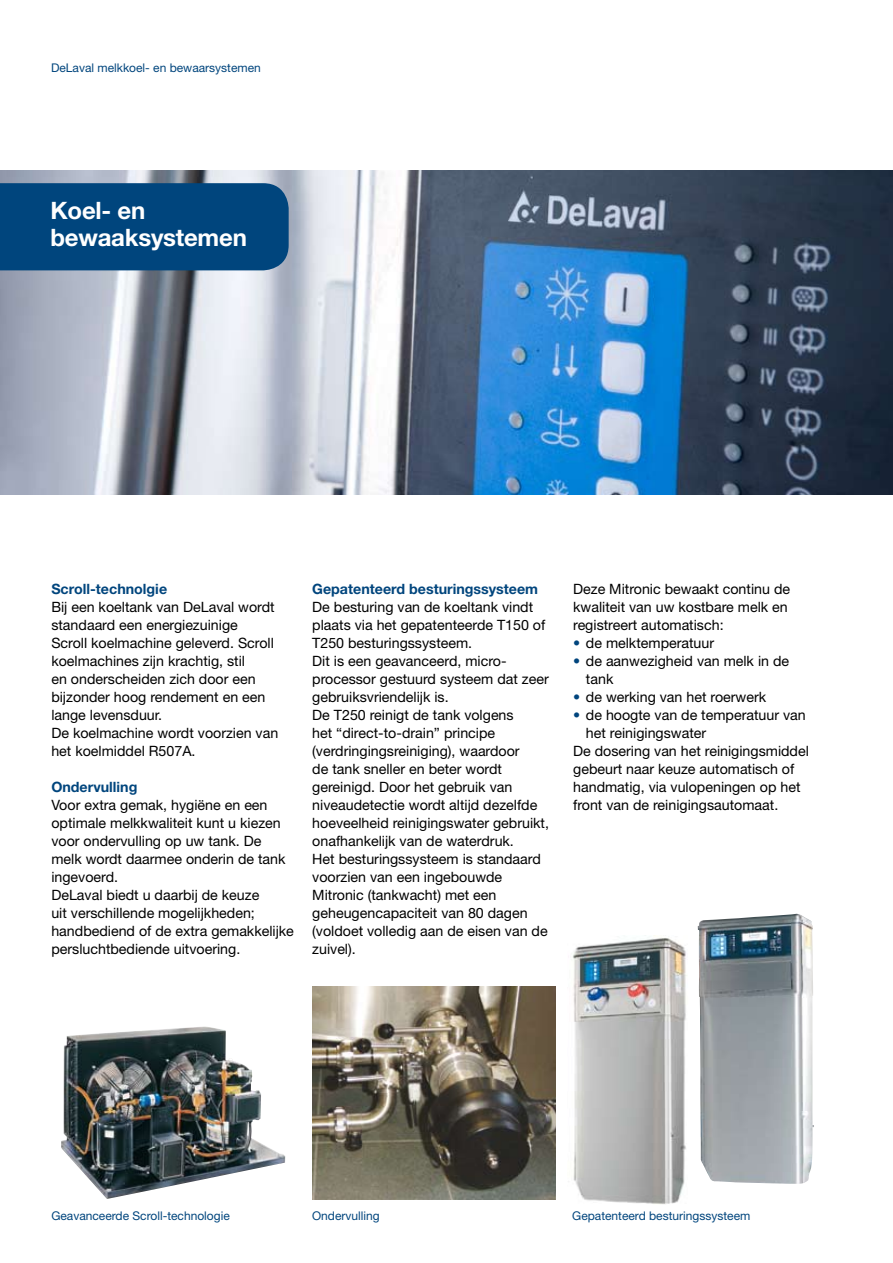
<style>
.page{position:relative;width:893px;height:1263px;background:#fff}
.page>*{position:absolute;margin:0;border:0;box-sizing:border-box;transform-origin:0 0}
.t1{font:700 24px/27px "Helvetica Neue LT Std";letter-spacing:-.01em;color:#fff}
.t2{font:14.25px/18px "Helvetica Neue LT Std";color:#000}
.t3{font:700 14.25px "Helvetica Neue LT Std";color:#00457d}
.t4{font:12px "Helvetica Neue LT Std";color:#00457d}
.s1{color:#00457d}
</style>
<div class="page">
<img style="left:61px;top:1026px;width:224px;height:173px">
<img style="left:572px;top:938px;width:115px;height:266px">
<img style="left:312px;top:987px;width:243px;height:212px">
<img style="left:698px;top:914px;width:116px;height:270px">
<img style="left:0;top:170px;width:893px;height:324px">
<div style="left:0;top:183px;width:289px;height:87px;background:#00457d"></div>
<p class="t4" style="left:51px;top:61px;width:211px">DeLaval melkkoel- en bewaarsystemen</p>
<h1 class="t1" style="left:51px;top:197px;width:198px">Koel- en bewaaksystemen</h1>
<p class="t3" style="left:51px;top:580px;width:117px">Scroll-technolgie</p>
<p class="t2" style="left:51px;top:598px;width:228px">Bij een koeltank van DeLaval wordt standaard een energiezuinige<br>Scroll koelmachine geleverd. Scroll koelmachines zijn krachtig, stil<br>en onderscheiden zich door een bijzonder hoog rendement en een lange levensduur.<br>De koelmachine wordt voorzien van het koelmiddel R507A.</p>
<p class="t3" style="left:51px;top:778px;width:88px">Ondervulling</p>
<p class="t2" style="left:51px;top:796px;width:244px">Voor extra gemak, hygiëne en een optimale melkkwaliteit kunt u kiezen voor ondervulling op uw tank. De melk wordt daarmee onderin de tank ingevoerd.<br>DeLaval biedt u daarbij de keuze<br>uit verschillende mogelijkheden; handbediend of de extra gemakkelijke persluchtbediende uitvoering.</p>
<p class="t3" style="left:312px;top:580px;width:227px">Gepatenteerd besturingssysteem</p>
<p class="t2" style="left:312px;top:598px;width:238px">De besturing van de koeltank vindt plaats via het gepatenteerde T150 of<br>T250 besturingssysteem.<br>Dit is een geavanceerd, micro&shy;processor gestuurd systeem dat zeer gebruiksvriendelijk is.<br>De T250 reinigt de tank volgens<br>het “direct-to-drain” principe (verdringingsreiniging), waardoor<br>de tank sneller en beter wordt gereinigd. Door het gebruik van niveaudetectie wordt altijd dezelfde hoeveelheid reinigingswater gebruikt, onafhankelijk van de waterdruk.<br>Het besturingssysteem is standaard voorzien van een ingebouwde<br>Mitronic (tankwacht) met een geheugencapaciteit van 80 dagen (voldoet volledig aan de eisen van de zuivel).</p>
<p class="t2" style="left:573px;top:580px;width:218px">Deze Mitronic bewaakt continu de kwaliteit van uw kostbare melk en registreert automatisch:</p>
<p class="t2" style="left:573px;top:634px;width:143px"><span class="s1">•</span> de melktemperatuur</p>
<p class="t2" style="left:586px;top:652px;width:205px;text-indent:-13px"><span class="s1">•</span> de aanwezigheid van melk in de tank</p>
<p class="t2" style="left:573px;top:688px;width:194px"><span class="s1">•</span> de werking van het roerwerk</p>
<p class="t2" style="left:573px;top:706px;width:234px"><span class="s1">•</span> de hoogte van de temperatuur van</p>
<p class="t2" style="left:586px;top:724px;width:122px">het reinigingswater</p>
<p class="t2" style="left:573px;top:742px;width:237px">De dosering van het reinigingsmiddel</p>
<p class="t2" style="left:573px;top:760px;width:223px">gebeurt naar keuze automatisch of</p>
<p class="t2" style="left:573px;top:778px;width:229px">handmatig, via vulopeningen op het</p>
<p class="t2" style="left:573px;top:796px;width:207px">front van de reinigingsautomaat.</p>
<p class="t4" style="left:51px;top:1208px;width:180px">Geavanceerde Scroll-technologie</p>
<p class="t4" style="left:312px;top:1208px;width:69px">Ondervulling</p>
<p class="t4" style="left:572px;top:1208px;width:180px">Gepatenteerd besturingssysteem</p>
</div>
